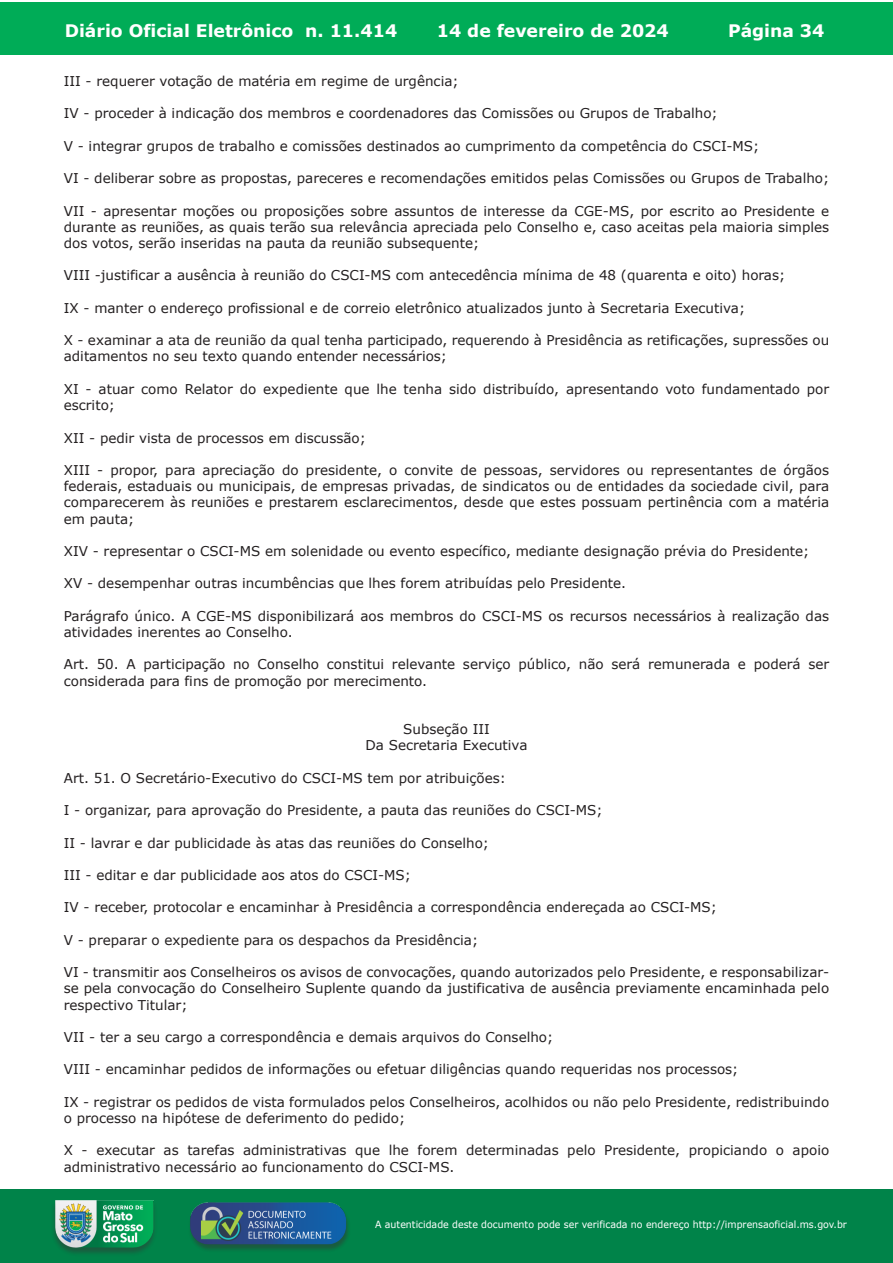
<style>
.page{position:relative;width:893px;height:1263px;background:#fff}
.page>*{position:absolute;margin:0;border:0;box-sizing:border-box;transform-origin:0 0}
.t1{font:700 17.25px "Verdana";color:#fff}
.t2{font:13.5px/16.2px "Verdana";color:#231f20}
.t3{font:9.9px "Verdana";color:#fff;scale:.95 1}
</style>
<div class="page">
<div style="left:0;top:2px;width:893px;height:53px;background:#00ac57"></div>
<div style="left:1px;top:1189px;width:892px;height:74px;background:#008349"></div>
<img style="left:49px;top:1198px;width:111px;height:61px">
<img style="left:185px;top:1201px;width:168px;height:54px">
<p class="t1" style="left:65px;top:18px;width:334px">Diário Oficial Eletrônico n. 11.414</p>
<p class="t1" style="left:437px;top:18px;width:233px">14 de fevereiro de 2024</p>
<p class="t1" style="left:728px;top:18px;width:98px">Página 34</p>
<p class="t2" style="left:64px;top:73px;width:396px">III - requerer votação de matéria em regime de urgência;</p>
<p class="t2" style="left:64px;top:105px;width:655px">IV - proceder à indicação dos membros e coordenadores das Comissões ou Grupos de Trabalho;</p>
<p class="t2" style="left:64px;top:138px;width:697px">V - integrar grupos de trabalho e comissões destinados ao cumprimento da competência do CSCI-MS;</p>
<p class="t2" style="left:64px;top:170px;width:767px">VI - deliberar sobre as propostas, pareceres e recomendações emitidos pelas Comissões ou Grupos de Trabalho;</p>
<p class="t2" style="left:64px;top:203px;width:767px;text-align:justify">VII - apresentar moções ou proposições sobre assuntos de interesse da CGE-MS, por escrito ao Presidente e durante as reuniões, as quais terão sua relevância apreciada pelo Conselho e, caso aceitas pela maioria simples dos votos, serão inseridas na pauta da reunião subsequente;</p>
<p class="t2" style="left:64px;top:267px;width:723px">VIII -justificar a ausência à reunião do CSCI-MS com antecedência mínima de 48 (quarenta e oito) horas;</p>
<p class="t2" style="left:64px;top:300px;width:683px">IX - manter o endereço profissional e de correio eletrônico atualizados junto à Secretaria Executiva;</p>
<p class="t2" style="left:64px;top:332px;width:767px">X - examinar a ata de reunião da qual tenha participado, requerendo à Presidência as retificações, supressões ou aditamentos no seu texto quando entender necessários;</p>
<p class="t2" style="left:64px;top:381px;width:767px">XI - atuar como Relator do expediente que lhe tenha sido distribuído, apresentando voto fundamentado por escrito;</p>
<p class="t2" style="left:64px;top:429px;width:304px">XII - pedir vista de processos em discussão;</p>
<p class="t2" style="left:64px;top:462px;width:767px;text-align:justify">XIII - propor, para apreciação do presidente, o convite de pessoas, servidores ou representantes de órgãos federais, estaduais ou municipais, de empresas privadas, de sindicatos ou de entidades da sociedade civil, para comparecerem às reuniões e prestarem esclarecimentos, desde que estes possuam pertinência com a matéria em pauta;</p>
<p class="t2" style="left:64px;top:543px;width:747px">XIV - representar o CSCI-MS em solenidade ou evento específico, mediante designação prévia do Presidente;</p>
<p class="t2" style="left:64px;top:575px;width:564px">XV - desempenhar outras incumbências que lhes forem atribuídas pelo Presidente.</p>
<p class="t2" style="left:64px;top:608px;width:767px">Parágrafo único. A CGE-MS disponibilizará aos membros do CSCI-MS os recursos necessários à realização das atividades inerentes ao Conselho.</p>
<p class="t2" style="left:64px;top:656px;width:767px">Art. 50. A participação no Conselho constitui relevante serviço público, não será remunerada e poderá ser considerada para fins de promoção por merecimento.</p>
<p class="t2" style="left:365px;top:721px;width:163px;text-align:center">Subseção III<br>Da Secretaria Executiva</p>
<p class="t2" style="left:64px;top:770px;width:444px">Art. 51. O Secretário-Executivo do CSCI-MS tem por atribuições:</p>
<p class="t2" style="left:64px;top:802px;width:540px">I - organizar, para aprovação do Presidente, a pauta das reuniões do CSCI-MS;</p>
<p class="t2" style="left:64px;top:834px;width:427px">II - lavrar e dar publicidade às atas das reuniões do Conselho;</p>
<p class="t2" style="left:64px;top:867px;width:349px">III - editar e dar publicidade aos atos do CSCI-MS;</p>
<p class="t2" style="left:64px;top:899px;width:655px">IV - receber, protocolar e encaminhar à Presidência a correspondência endereçada ao CSCI-MS;</p>
<p class="t2" style="left:64px;top:932px;width:416px">V - preparar o expediente para os despachos da Presidência;</p>
<p class="t2" style="left:64px;top:964px;width:767px;text-align:justify">VI - transmitir aos Conselheiros os avisos de convocações, quando autorizados pelo Presidente, e responsabilizar&shy;se pela convocação do Conselheiro Suplente quando da justificativa de ausência previamente encaminhada pelo respectivo Titular;</p>
<p class="t2" style="left:64px;top:1029px;width:491px">VII - ter a seu cargo a correspondência e demais arquivos do Conselho;</p>
<p class="t2" style="left:64px;top:1061px;width:676px">VIII - encaminhar pedidos de informações ou efetuar diligências quando requeridas nos processos;</p>
<p class="t2" style="left:64px;top:1094px;width:767px">IX - registrar os pedidos de vista formulados pelos Conselheiros, acolhidos ou não pelo Presidente, redistribuindo o processo na hipótese de deferimento do pedido;</p>
<p class="t2" style="left:64px;top:1142px;width:767px">X - executar as tarefas administrativas que lhe forem determinadas pelo Presidente, propiciando o apoio administrativo necessário ao funcionamento do CSCI-MS.</p>
<p class="t3" style="left:375px;top:1218px;width:498px">A autenticidade deste documento pode ser verificada no endereço http://imprensaoficial.ms.gov.br</p>
</div>
